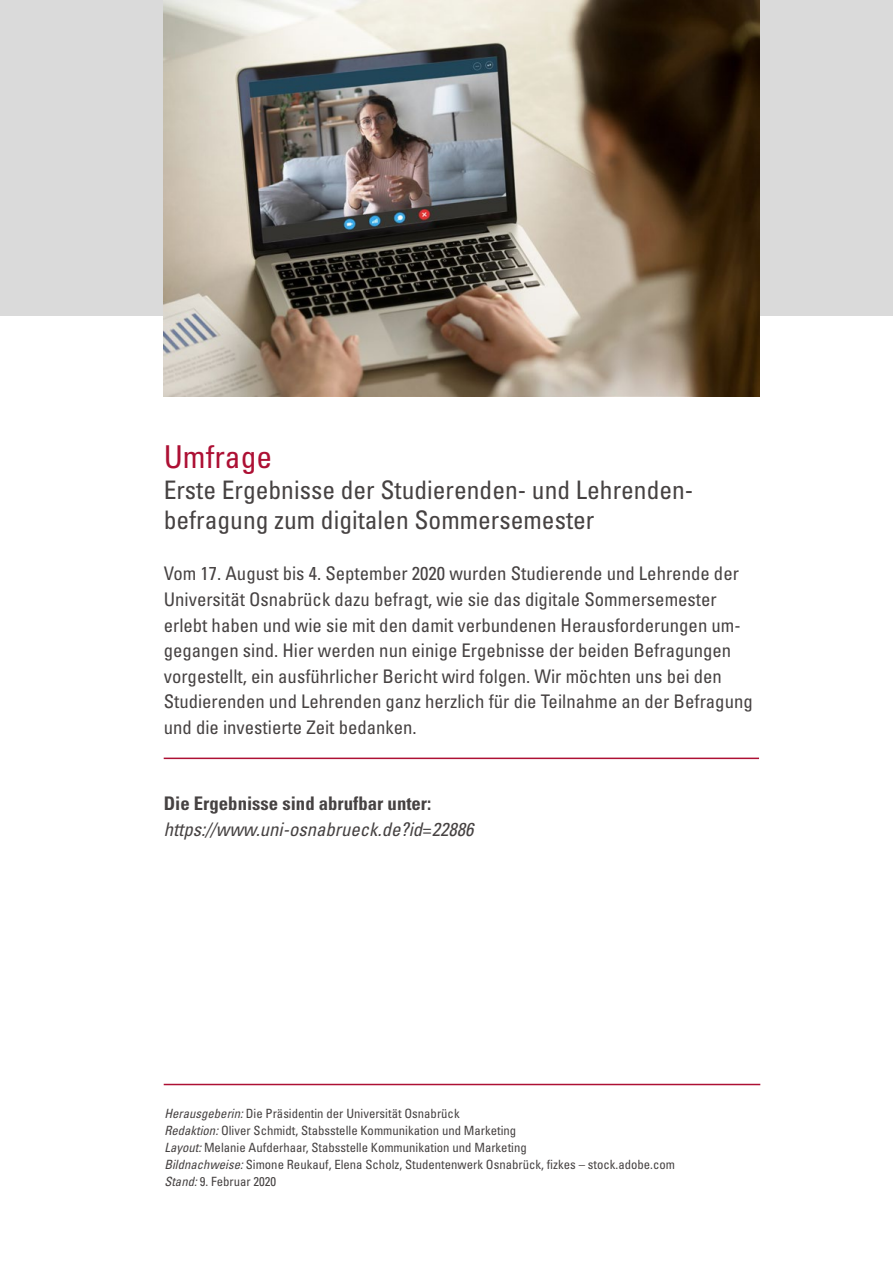
<style>
.page{position:relative;width:893px;height:1263px;background:#fff}
.page>*{position:absolute;margin:0;border:0;box-sizing:border-box;transform-origin:0 0}
.t1{font:condensed 31.5px "Univers LT Pro";color:#ad1034}
.t2{font:condensed 25.5px/30.6px "Univers LT Pro";color:#464242}
.t3{font:condensed 18.75px/25.5px "Univers LT Pro";color:#464242}
.t4{font:italic condensed 18.75px "Univers LT Pro";color:#464242}
.t5{font:700 condensed 18.75px "Univers LT Pro";color:#464242}
.t6{font:condensed 12.75px/17px "Univers LT Pro";color:#464242}
.s1{font-style:italic}
</style>
<div class="page">
<div style="left:0;top:0;width:893px;height:316px;background:#dadada"></div>
<hr style="left:164px;top:758px;width:595px;height:1px;background:#ad1034">
<img style="left:164px;top:0;width:595px;height:397px">
<hr style="left:164px;top:1084px;width:596px;height:1px;background:#ad1034">
<h1 class="t1" style="left:164px;top:437px;width:110px">Umfrage</h1>
<h2 class="t2" style="left:164px;top:474px;width:531px">Erste Ergebnisse der Studierenden- und Lehrenden&shy;befragung zum digitalen Sommersemester</h2>
<p class="t3" style="left:164px;top:561px;width:591px">Vom 17. August bis 4. September 2020 wurden Studierende und Lehrende der Universität Osnabrück dazu befragt, wie sie das digitale Sommersemester erlebt haben und wie sie mit den damit verbundenen Herausforderungen um&shy;gegangen sind. Hier werden nun einige Ergebnisse der beiden Befragungen vorgestellt, ein ausführlicher Bericht wird folgen. Wir möchten uns bei den Studierenden und Lehrenden ganz herzlich für die Teilnahme an der Befragung und die investierte Zeit bedanken.</p>
<p class="t5" style="left:164px;top:792px;width:269px">Die Ergebnisse sind abrufbar unter:</p>
<p class="t4" style="left:164px;top:817px;width:311px">https://www.uni-osnabrueck.de?id=22886</p>
<p class="t6" style="left:164px;top:1105px;width:512px"><span class="s1">Herausgeberin:</span> Die Präsidentin der Universität Osnabrück<br><span class="s1">Redaktion:</span> Oliver Schmidt, Stabsstelle Kommunikation und Marketing<br><span class="s1">Layout:</span> Melanie Aufderhaar, Stabsstelle Kommunikation und Marketing<br><span class="s1">Bildnachweise:</span> Simone Reukauf, Elena Scholz, Studentenwerk Osnabrück, fizkes – stock.adobe.com <span class="s1">Stand:</span> 9. Februar 2020</p>
</div>
